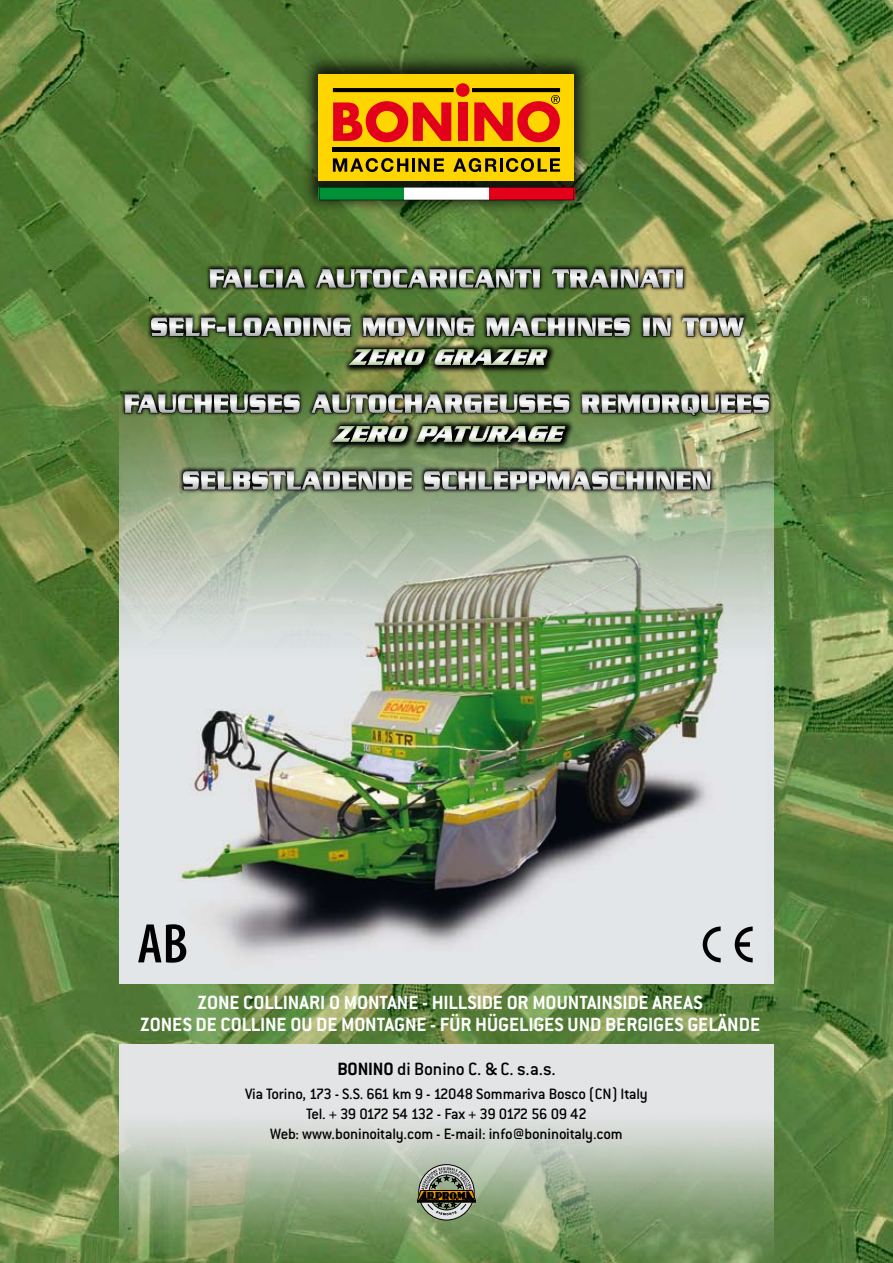
<style>
.page{position:relative;width:893px;height:1263px;background:#fff}
.page>*{position:absolute;margin:0;border:0;box-sizing:border-box;transform-origin:0 0}
.t1{font:600 condensed 56.25px "Myriad Pro";color:#000}
.t2{font:28.5px/48.3px "Stockholm";letter-spacing:.05em;color:#fff;text-align:center;scale:.87 1}
.t3{font:italic 24px "Stockholm";color:#fff}
.t4{font:700 21px/22.5px "Conduit ITC";color:#fff;text-align:center}
.t5{font:500 19.5px "Conduit ITC";letter-spacing:-.01em;color:#000}
.t6{font:500 16.5px/19.8px "Conduit ITC";letter-spacing:-.015em;color:#000;text-align:center}
.s1{font-weight:700}
</style>
<div class="page">
<img style="left:0;top:0;width:893px;height:1263px">
<img style="left:119px;top:1045px;width:655px;height:218px">
<div style="left:299px;top:50px;width:330px;height:201px;background:#000;opacity:.8"></div>
<div style="left:319px;top:74px;width:255px;height:107px;background:#ffd500"></div>
<svg style="left:319px;top:187px;width:255px;height:13px"></svg>
<svg style="left:333px;top:158px;width:75px;height:14px"></svg>
<hr style="left:412px;top:158px;width:3px;height:14px;background:#000">
<svg style="left:418px;top:158px;width:26px;height:14px"></svg>
<svg style="left:453px;top:158px;width:44px;height:14px"></svg>
<hr style="left:500px;top:158px;width:3px;height:14px;background:#000">
<svg style="left:506px;top:158px;width:54px;height:14px"></svg>
<svg style="left:333px;top:101px;width:118px;height:41px"></svg>
<div style="left:458px;top:102px;width:10px;height:39px;background:#e2001a"></div>
<svg style="left:474px;top:95px;width:86px;height:47px"></svg>
<div style="left:456px;top:83px;width:14px;height:14px;background:#e2001a;border-radius:50%"></div>
<hr style="left:333px;top:148px;width:227px;height:4px;background:#000">
<hr style="left:472px;top:88px;width:88px;height:4px;background:#000">
<hr style="left:333px;top:88px;width:121px;height:4px;background:#000">
<svg style="left:417px;top:1164px;width:59px;height:56px"></svg>
<img style="left:119px;top:331px;width:655px;height:653px">
<svg style="left:204px;top:262px;width:545px;height:49px"></svg>
<svg style="left:209px;top:269px;width:97px;height:19px"></svg>
<svg style="left:315px;top:269px;width:226px;height:19px"></svg>
<svg style="left:552px;top:269px;width:132px;height:19px"></svg>
<svg style="left:769px;top:311px;width:38px;height:63px;fill:#547d37"></svg>
<svg style="left:703px;top:926px;width:18px;height:36px"></svg>
<svg style="left:735px;top:926px;width:18px;height:36px"></svg>
<svg style="left:119px;top:387px;width:715px;height:66px"></svg>
<svg style="left:178px;top:464px;width:652px;height:63px"></svg>
<img style="left:124px;top:311px;width:645px;height:179px">
<h2 class="t2" style="left:150px;top:254px;width:682px">FALCIA AUTOCARICANTI TRAINATI<br>SELF-LOADING MOVING MACHINES IN TOW</h2>
<h3 class="t3" style="left:350px;top:343px;width:205px">ZERO GRAZER</h3>
<h2 class="t2" style="left:124px;top:379px;width:743px">FAUCHEUSES AUTOCHARGEUSES REMORQUEES</h2>
<h3 class="t3" style="left:333px;top:420px;width:238px">ZERO PATURAGE</h3>
<h2 class="t2" style="left:182px;top:456px;width:609px">SELBSTLADENDE SCHLEPPMASCHINEN</h2>
<h1 class="t1" style="left:137px;top:909px;width:52px">AB</h1>
<p class="t4" style="left:141px;top:991px;width:621px">ZONE COLLINARI O MONTANE - HILLSIDE OR MOUNTAINSIDE AREAS<br>ZONES DE COLLINE OU DE MONTAGNE - FÜR HÜGELIGES UND BERGIGES GELÄNDE</p>
<p class="t5" style="left:337px;top:1058px;width:220px"><span class="s1">BONINO</span> di Bonino C. &amp; C. s.a.s.</p>
<p class="t6" style="left:245px;top:1084px;width:404px">Via Torino, 173 - S.S. 661 km 9 - 12048 Sommariva Bosco (CN) Italy<br>Tel. + 39 0172 54 132 - Fax + 39 0172 56 09 42<br>Web: www.boninoitaly.com - E-mail: info@boninoitaly.com</p>
</div>
